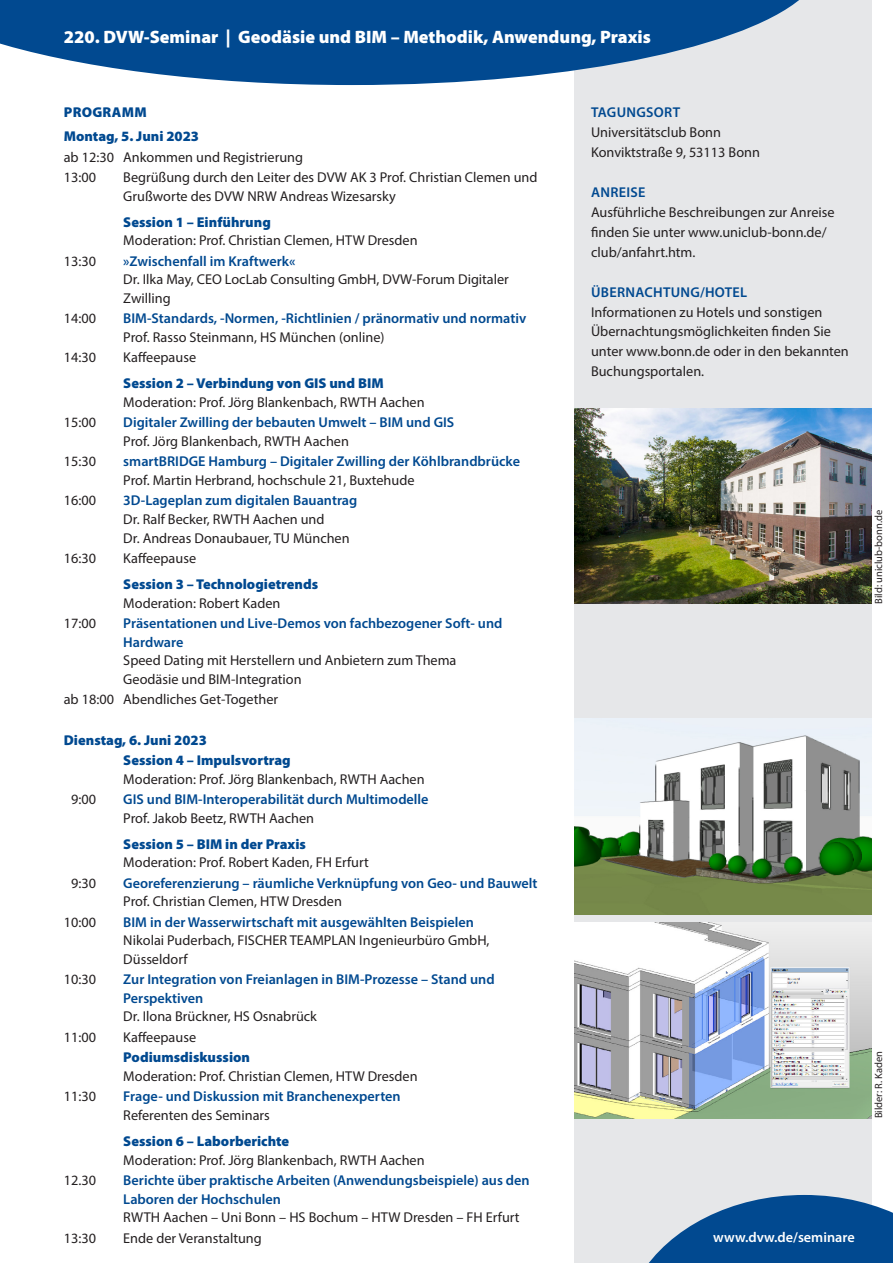
<style>
.page{position:relative;width:893px;height:1263px;background:#fff}
.page>*{position:absolute;margin:0;border:0;box-sizing:border-box;transform-origin:0 0}
.t1{font:900 18px "Myriad Pro";color:#fff}
._32_tbl_name{font:14.25px/18.6px "Myriad Pro";color:#231f20}
._31_tbl_vortrag{font:600 14.25px/18.6px "Myriad Pro";color:#014990}
._34_tbl_mod{font:14.25px "Myriad Pro";color:#231f20}
._21_info_normal{font:14.25px/20px "Myriad Pro";color:#231f20}
._33_tbl_session{font:900 14.25px "Myriad Pro";color:#014990}
._35_tbl_zeit{font:14.25px "Myriad Pro";color:#231f20}
._31_00_BASIS_tbl{font:900 14.25px "Myriad Pro";color:#014990}
._21_info_titel{font:600 14.25px "Myriad Pro";letter-spacing:.02em;color:#014990}
._31_tbl_vortrag-2{font:14.25px "Myriad Pro";color:#231f20}
.t2{font:600 14.25px "Myriad Pro";color:#fff}
._01_normal{font:900 14.25px "Myriad Pro";letter-spacing:.02em;color:#014990}
._05_abb_copyright{font:10.5px "Myriad Pro";color:#231f20}
</style>
<div class="page">
<div style="left:574px;top:0;width:298px;height:1263px;background:#e6e7e9"></div>
<img style="left:574px;top:923px;width:298px;height:195px">
<img style="left:574px;top:719px;width:298px;height:195px">
<img style="left:574px;top:408px;width:298px;height:196px">
<svg style="left:0;top:0;width:799px;height:85px;fill:#014990"></svg>
<svg style="left:649px;top:1195px;width:244px;height:68px"></svg>
<p class="t1" style="left:64px;top:24px;width:589px">220. DVW-Seminar | Geodäsie und BIM – Methodik, Anwendung, Praxis</p>
<p class="_01_normal" style="left:64px;top:103px;width:84px">PROGRAMM</p>
<p class="_31_00_BASIS_tbl" style="left:64px;top:127px;width:137px">Montag, 5. Juni 2023</p>
<p class="_35_tbl_zeit" style="left:64px;top:148px;width:52px">ab 12:30</p>
<p class="_32_tbl_name" style="left:123px;top:147px;width:181px">Ankommen und Registrierung</p>
<p class="_35_tbl_zeit" style="left:64px;top:168px;width:34px">13:00</p>
<p class="_32_tbl_name" style="left:123px;top:168px;width:416px">Begrüßung durch den Leiter des DVW AK 3 Prof. Christian Clemen und<br>Grußworte des DVW NRW Andreas Wizesarsky</p>
<p class="_33_tbl_session" style="left:123px;top:212px;width:149px">Session 1 – Einführung</p>
<p class="_34_tbl_mod" style="left:123px;top:232px;width:296px">Moderation: Prof. Christian Clemen, HTW Dresden</p>
<p class="_35_tbl_zeit" style="left:64px;top:252px;width:34px">13:30</p>
<p class="_31_tbl_vortrag" style="left:123px;top:251px;width:174px">»Zwischenfall im Kraftwerk«</p>
<p class="_32_tbl_name" style="left:123px;top:270px;width:387px">Dr. Ilka May, CEO LocLab Consulting GmbH, DVW-Forum Digitaler<br>Zwilling</p>
<p class="_35_tbl_zeit" style="left:64px;top:310px;width:34px">14:00</p>
<p class="_31_tbl_vortrag" style="left:123px;top:309px;width:404px">BIM-Standards, -Normen, -Richtlinien / pränormativ und normativ</p>
<p class="_32_tbl_name" style="left:123px;top:327px;width:263px">Prof. Rasso Steinmann, HS München (online)</p>
<p class="_35_tbl_zeit" style="left:64px;top:349px;width:34px">14:30</p>
<p class="_32_tbl_name" style="left:123px;top:348px;width:74px">Kaffeepause</p>
<p class="_33_tbl_session" style="left:123px;top:374px;width:262px">Session 2 – Verbindung von GIS und BIM</p>
<p class="_34_tbl_mod" style="left:123px;top:393px;width:303px">Moderation: Prof. Jörg Blankenbach, RWTH Aachen</p>
<p class="_35_tbl_zeit" style="left:64px;top:414px;width:34px">15:00</p>
<p class="_31_tbl_vortrag" style="left:123px;top:413px;width:333px">Digitaler Zwilling der bebauten Umwelt – BIM und GIS</p>
<p class="_31_tbl_vortrag-2" style="left:123px;top:432px;width:227px">Prof. Jörg Blankenbach, RWTH Aachen</p>
<p class="_35_tbl_zeit" style="left:64px;top:453px;width:34px">15:30</p>
<p class="_31_tbl_vortrag" style="left:123px;top:452px;width:398px">smartBRIDGE Hamburg – Digitaler Zwilling der Köhlbrandbrücke</p>
<p class="_32_tbl_name" style="left:123px;top:471px;width:293px">Prof. Martin Herbrand, hochschule 21, Buxtehude</p>
<p class="_35_tbl_zeit" style="left:64px;top:492px;width:34px">16:00</p>
<p class="_31_tbl_vortrag" style="left:123px;top:491px;width:236px">3D-Lageplan zum digitalen Bauantrag</p>
<p class="_32_tbl_name" style="left:123px;top:510px;width:228px">Dr. Ralf Becker, RWTH Aachen und<br>Dr. Andreas Donaubauer, TU München</p>
<p class="_35_tbl_zeit" style="left:64px;top:549px;width:34px">16:30</p>
<p class="_32_tbl_name" style="left:123px;top:549px;width:74px">Kaffeepause</p>
<p class="_33_tbl_session" style="left:123px;top:575px;width:196px">Session 3 – Technologietrends</p>
<p class="_34_tbl_mod" style="left:123px;top:594px;width:159px">Moderation: Robert Kaden</p>
<p class="_35_tbl_zeit" style="left:64px;top:615px;width:34px">17:00</p>
<p class="_31_tbl_vortrag" style="left:123px;top:614px;width:381px">Präsentationen und Live-Demos von fachbezogener Soft- und<br>Hardware</p>
<p class="_32_tbl_name" style="left:123px;top:651px;width:335px">Speed Dating mit Herstellern und Anbietern zum Thema<br>Geodäsie und BIM-Integration</p>
<p class="_35_tbl_zeit" style="left:64px;top:691px;width:52px">ab 18:00</p>
<p class="_32_tbl_name" style="left:123px;top:690px;width:156px">Abendliches Get-Together</p>
<p class="_31_00_BASIS_tbl" style="left:64px;top:730px;width:145px">Dienstag, 6. Juni 2023</p>
<p class="_33_tbl_session" style="left:123px;top:751px;width:169px">Session 4 – Impulsvortrag</p>
<p class="_34_tbl_mod" style="left:123px;top:770px;width:303px">Moderation: Prof. Jörg Blankenbach, RWTH Aachen</p>
<p class="_35_tbl_zeit" style="left:71px;top:790px;width:26px">9:00</p>
<p class="_31_tbl_vortrag" style="left:123px;top:790px;width:307px">GIS und BIM-Interoperabilität durch Multimodelle</p>
<p class="_32_tbl_name" style="left:123px;top:808px;width:192px">Prof. Jakob Beetz, RWTH Aachen</p>
<p class="_33_tbl_session" style="left:123px;top:834px;width:184px">Session 5 – BIM in der Praxis</p>
<p class="_34_tbl_mod" style="left:123px;top:854px;width:247px">Moderation: Prof. Robert Kaden, FH Erfurt</p>
<p class="_35_tbl_zeit" style="left:71px;top:874px;width:26px">9:30</p>
<p class="_31_tbl_vortrag" style="left:123px;top:873px;width:416px">Georeferenzierung – räumliche Verknüpfung von Geo- und Bauwelt</p>
<p class="_32_tbl_name" style="left:123px;top:892px;width:220px">Prof. Christian Clemen, HTW Dresden</p>
<p class="_35_tbl_zeit" style="left:64px;top:913px;width:34px">10:00</p>
<p class="_31_tbl_vortrag" style="left:123px;top:912px;width:352px">BIM in der Wasserwirtschaft mit ausgewählten Beispielen</p>
<p class="_32_tbl_name" style="left:123px;top:931px;width:368px">Nikolai Puderbach, FISCHER TEAMPLAN Ingenieurbüro GmbH,<br>Düsseldorf</p>
<p class="_35_tbl_zeit" style="left:64px;top:971px;width:34px">10:30</p>
<p class="_31_tbl_vortrag" style="left:123px;top:970px;width:373px">Zur Integration von Freianlagen in BIM-Prozesse – Stand und<br>Perspektiven</p>
<p class="_32_tbl_name" style="left:123px;top:1007px;width:195px">Dr. Ilona Brückner, HS Osnabrück</p>
<p class="_35_tbl_zeit" style="left:64px;top:1028px;width:34px">11:00</p>
<p class="_32_tbl_name" style="left:123px;top:1028px;width:74px">Kaffeepause</p>
<p class="_33_tbl_session" style="left:123px;top:1048px;width:128px">Podiumsdiskussion</p>
<p class="_34_tbl_mod" style="left:123px;top:1067px;width:296px">Moderation: Prof. Christian Clemen, HTW Dresden</p>
<p class="_35_tbl_zeit" style="left:64px;top:1088px;width:34px">11:30</p>
<p class="_31_tbl_vortrag" style="left:123px;top:1087px;width:279px">Frage- und Diskussion mit Branchenexperten</p>
<p class="_32_tbl_name" style="left:123px;top:1105px;width:148px">Referenten des Seminars</p>
<p class="_33_tbl_session" style="left:123px;top:1132px;width:167px">Session 6 – Laborberichte</p>
<p class="_34_tbl_mod" style="left:123px;top:1151px;width:303px">Moderation: Prof. Jörg Blankenbach, RWTH Aachen</p>
<p class="_35_tbl_zeit" style="left:64px;top:1171px;width:34px">12.30</p>
<p class="_31_tbl_vortrag" style="left:123px;top:1171px;width:408px">Berichte über praktische Arbeiten (Anwendungsbeispiele) aus den<br>Laboren der Hochschulen</p>
<p class="_32_tbl_name" style="left:123px;top:1208px;width:398px">RWTH Aachen – Uni Bonn – HS Bochum – HTW Dresden – FH Erfurt</p>
<p class="_35_tbl_zeit" style="left:64px;top:1229px;width:34px">13:30</p>
<p class="_32_tbl_name" style="left:123px;top:1228px;width:140px">Ende der Veranstaltung</p>
<p class="_21_info_titel" style="left:591px;top:103px;width:90px">TAGUNGSORT</p>
<p class="_21_info_normal" style="left:591px;top:122px;width:131px">Universitätsclub Bonn</p>
<p class="_21_info_normal" style="left:591px;top:142px;width:170px">Konviktstraße 9, 53113 Bonn</p>
<p class="_21_info_titel" style="left:591px;top:183px;width:56px">ANREISE</p>
<p class="_21_info_normal" style="left:591px;top:202px;width:245px">Ausführliche Beschreibungen zur Anreise finden Sie unter www.uniclub-bonn.de/ club/anfahrt.htm.</p>
<p class="_21_info_titel" style="left:591px;top:283px;width:158px">ÜBERNACHTUNG/HOTEL</p>
<p class="_21_info_normal" style="left:591px;top:302px;width:259px">Informationen zu Hotels und sonstigen Übernachtungsmöglichkeiten finden Sie unter www.bonn.de oder in den bekannten Buchungsportalen.</p>
<p class="_05_abb_copyright" style="left:872px;top:604px;width:96px;rotate:-90deg">Bild: uniclub-bonn.de</p>
<p class="_05_abb_copyright" style="left:872px;top:1118px;width:69px;rotate:-90deg">Bilder: R. Kaden</p>
<p class="t2" style="left:713px;top:1228px;width:143px">www.dvw.de/seminare</p>
</div>
